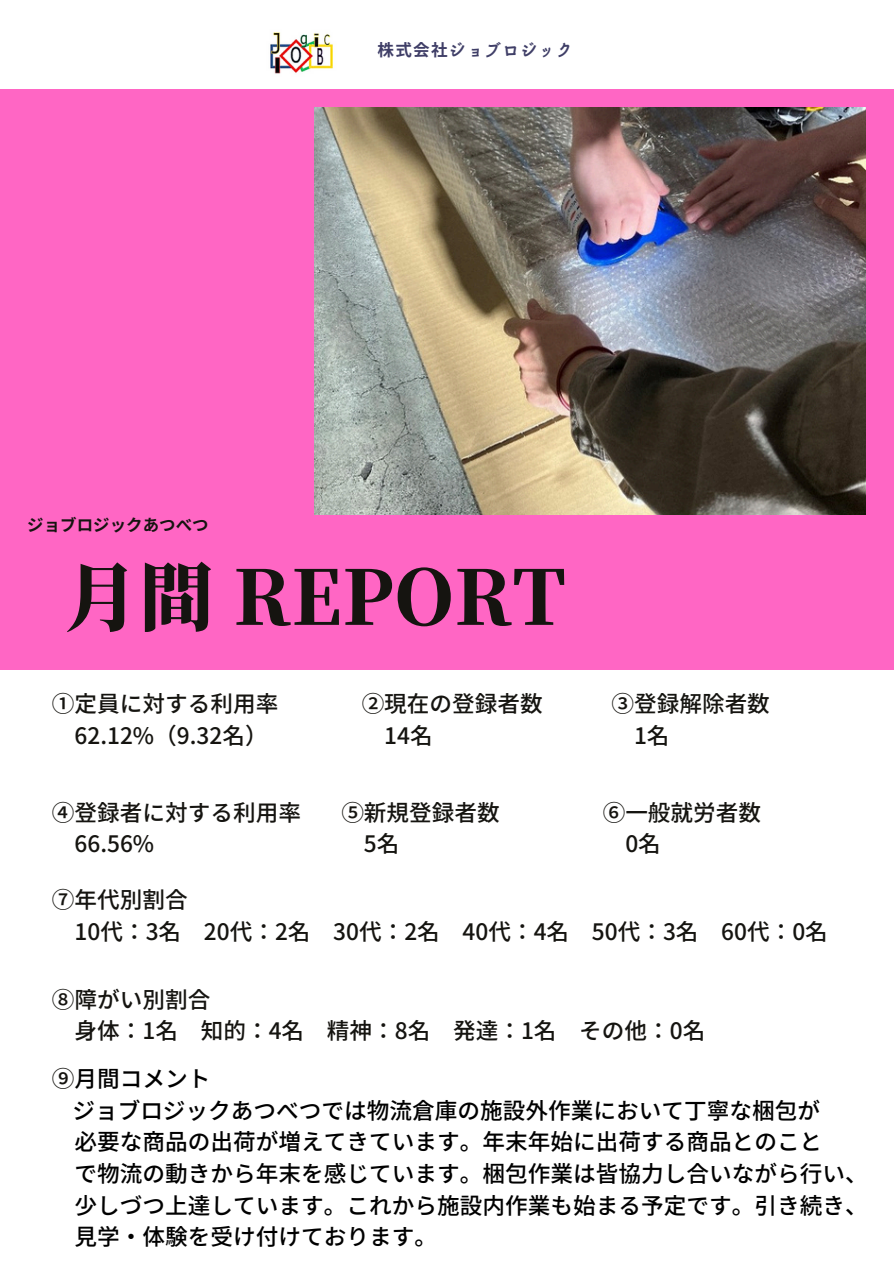
<style>
.page{position:relative;width:894px;height:1264px;background:#fff}
.page>*{position:absolute;margin:0;border:0;box-sizing:border-box;transform-origin:0 0}
.t1{font:800 74.85px "Source Han Serif JP";letter-spacing:.005em;color:#151410}
.t2{font:500 22.65px/31.5px "Noto Sans JP";color:#000}
.t3{font:500 22.65px/31.7px "Noto Sans JP";color:#151410}
.t4{font:700 16.5px "irohakaku C";letter-spacing:.08em;color:#3f3e67}
.t5{font:700 16.5px "Noto Sans JP";letter-spacing:.005em;color:#151410}
.s1{color:#151410}
</style>
<div class="page">
<div style="left:0;top:89px;width:893px;height:581px;background:#ff66c4"></div>
<img style="left:270px;top:32px;width:63px;height:42px">
<img style="left:315px;top:107px;width:550px;height:407px">
<p class="t4" style="left:377px;top:39px;width:197px">株式会社ジョブロジック</p>
<h1 class="t5" style="left:27px;top:512px;width:183px">ジョブロジックあつべつ</h1>
<p class="t1" style="left:64px;top:538px;width:503px">月間 REPORT</p>
<h2 class="t3" style="left:52px;top:687px;width:228px;text-align:center">①定員に対する利用率<br>62.12%（9.32名）</h2>
<h2 class="t3" style="left:384px;top:687px;width:160px;text-indent:-23px">②現在の登録者数<br>14名</h2>
<h2 class="t3" style="left:634px;top:687px;width:137px;text-indent:-23px">③登録解除者数<br>1名</h2>
<h2 class="t3" style="left:75px;top:795px;width:228px;text-indent:-23px">④登録者に対する利用率<br>66.56%</h2>
<h2 class="t3" style="left:364px;top:795px;width:137px;text-indent:-23px">⑤新規登録者数<br>5名</h2>
<h2 class="t3" style="left:625px;top:795px;width:137px;text-indent:-23px">⑥一般就労者数<br>0名</h2>
<h2 class="t3" style="left:75px;top:883px;width:754px;text-indent:-23px">⑦年代別割合<br>10代：3名 20代：2名 30代：2名 40代：4名 50代：3名 60代：0名</h2>
<h2 class="t3" style="left:75px;top:982px;width:632px;text-indent:-23px">⑧障がい別割合<br>身体：1名 知的：4名 精神：8名 発達：1名 その他：0名</h2>
<h2 class="t2" style="left:72px;top:1062px;width:796px;text-indent:-20px"><span class="s1">⑨</span>月間コメント<br>ジョブロジックあつべつでは物流倉庫の施設外作業において丁寧な梱包が<br>必要な商品の出荷が増えてきています。年末年始に出荷する商品とのこと<br>で物流の動きから年末を感じています。梱包作業は皆協力し合いながら行い、少しづつ上達しています。これから施設内作業も始まる予定です。引き続き、見学・体験を受け付けております。</h2>
</div>
